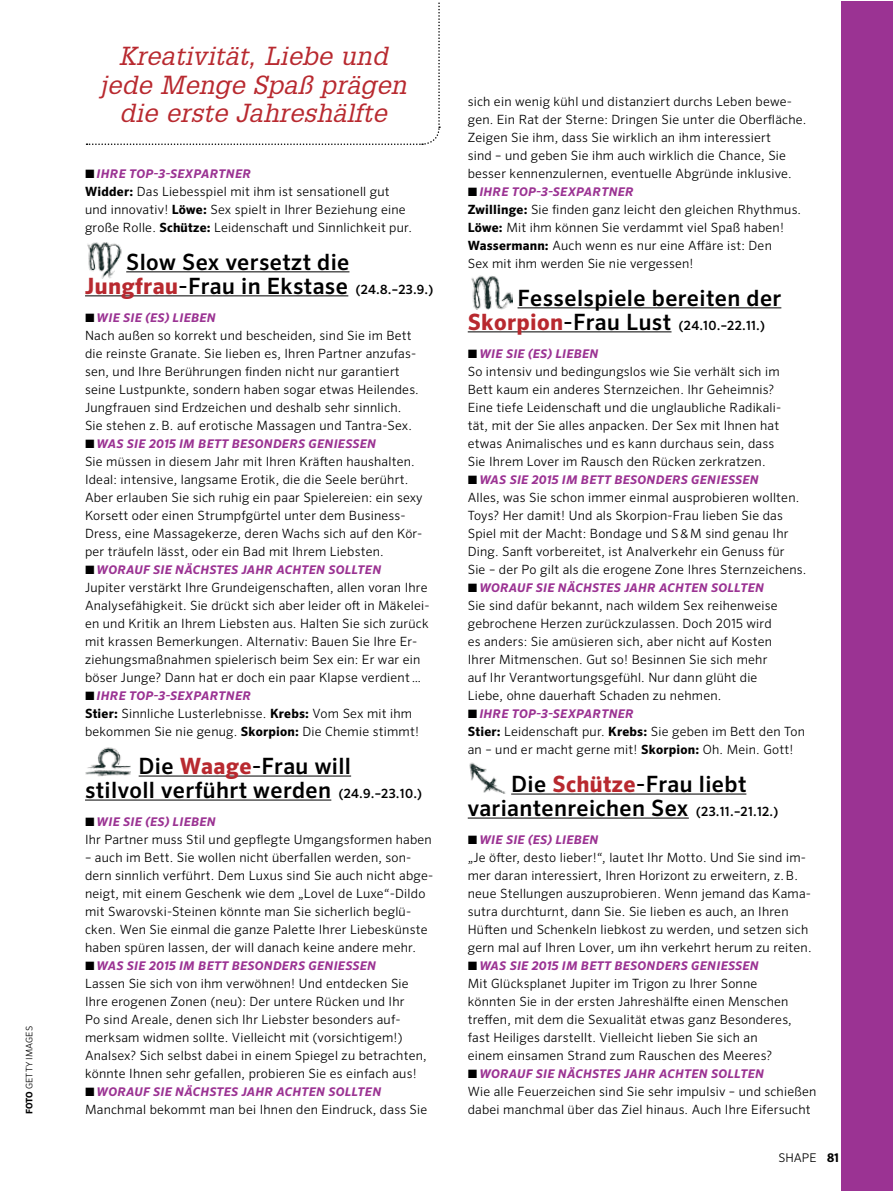
<style>
.page{position:relative;width:893px;height:1191px;background:#fff}
.page>*{position:absolute;margin:0;border:0;box-sizing:border-box;transform-origin:0 0}
.t1{font:italic 25.5px/28.5px "Glypha LT Pro";letter-spacing:.01em;color:#b8292f;text-align:center}
.t2{font:500 22.5px/24px "Sero Pro";letter-spacing:.015em;color:#000}
.t3{font:300 12.75px/18px "Sero Pro";letter-spacing:.015em;color:#000}
.t4{font:500 12.75px "Sero Pro";letter-spacing:.015em;color:#000}
.t5{font:italic 700 12px "Sero Pro";letter-spacing:.025em;color:#9b3393}
.t6{font:300 12px "Sero Pro";color:#000}
.t7{font:300 9px "Sero Pro";letter-spacing:.01em;color:#000}
.s1{font-weight:700}
.s2{color:#000}
.s3{font-weight:700;color:#b8292f}
.s4{font-size:12.75px}
.s5{font-weight:700;font-size:22.5px;color:#b8292f}
.s6{font-size:22.5px}
</style>
<div class="page">
<hr style="left:126px;top:271px;width:223px;height:1px;background:#000">
<hr style="left:85px;top:295px;width:263px;height:1px;background:#000">
<hr style="left:139px;top:775px;width:212px;height:1px;background:#000">
<hr style="left:85px;top:799px;width:246px;height:1px;background:#000">
<img style="left:87px;top:242px;width:35px;height:37px">
<img style="left:85px;top:747px;width:46px;height:30px">
<div style="left:842px;top:1px;width:50px;height:1190px;background:#9b3393"></div>
<hr style="left:518px;top:307px;width:263px;height:1px;background:#000">
<hr style="left:468px;top:331px;width:203px;height:1px;background:#000">
<hr style="left:511px;top:793px;width:235px;height:1px;background:#000">
<hr style="left:468px;top:817px;width:221px;height:1px;background:#000">
<img style="left:471px;top:275px;width:41px;height:35px">
<img style="left:469px;top:762px;width:37px;height:32px">
<svg style="left:87px;top:2px;width:354px;height:143px"></svg>
<p class="t7" style="left:24px;top:1114px;width:90px;rotate:-90deg"><span class="s1">FOTO</span> GETTY IMAGES</p>
<h1 class="t1" style="left:100px;top:41px;width:308px">Kreativität, Liebe und jede Menge Spaß prägen die erste Jahreshälfte</h1>
<p class="t5" style="left:85px;top:166px;width:167px"><span class="s2">■</span> IHRE TOP-3-SEXPARTNER</p>
<p class="t3" style="left:85px;top:182px;width:328px"><span class="s1">Widder:</span> Das Liebesspiel mit ihm ist sensationell gut und innovativ! <span class="s1">Löwe:</span> Sex spielt in Ihrer Beziehung eine große Rolle. <span class="s1">Schütze:</span> Leidenschaft und Sinnlichkeit pur.</p>
<h2 class="t2" style="left:85px;top:250px;width:350px;text-indent:41px">Slow Sex versetzt die<br><span class="s3">Jungfrau</span>-Frau in Ekstase <span class="s4">(24.8.–23.9.)</span></h2>
<p class="t5" style="left:85px;top:310px;width:132px"><span class="s2">■</span> WIE SIE (ES) LIEBEN</p>
<p class="t3" style="left:85px;top:326px;width:335px">Nach außen so korrekt und bescheiden, sind Sie im Bett die reinste Granate. Sie lieben es, Ihren Partner anzufas&shy;sen, und Ihre Berührungen finden nicht nur garantiert seine Lustpunkte, sondern haben sogar etwas Heilendes.<br>Jungfrauen sind Erdzeichen und deshalb sehr sinnlich.<br>Sie stehen z.B. auf erotische Massagen und Tantra-Sex.</p>
<p class="t5" style="left:85px;top:436px;width:292px"><span class="s2">■</span> WAS SIE 2015 IM BETT BESONDERS GENIESSEN</p>
<p class="t3" style="left:85px;top:452px;width:339px">Sie müssen in diesem Jahr mit Ihren Kräften haushalten.<br>Ideal: intensive, langsame Erotik, die die Seele berührt.<br>Aber erlauben Sie sich ruhig ein paar Spielereien: ein sexy Korsett oder einen Strumpfgürtel unter dem Business-Dress, eine Massagekerze, deren Wachs sich auf den Kör&shy;per träufeln lässt, oder ein Bad mit Ihrem Liebsten.</p>
<p class="t5" style="left:85px;top:562px;width:298px"><span class="s2">■</span> WORAUF SIE NÄCHSTES JAHR ACHTEN SOLLTEN</p>
<p class="t3" style="left:85px;top:578px;width:346px">Jupiter verstärkt Ihre Grundeigenschaften, allen voran Ihre Analysefähigkeit. Sie drückt sich aber leider oft in Mäkelei&shy;en und Kritik an Ihrem Liebsten aus. Halten Sie sich zurück mit krassen Bemerkungen. Alternativ: Bauen Sie Ihre Er&shy;ziehungsmaßnahmen spielerisch beim Sex ein: Er war ein böser Junge? Dann hat er doch ein paar Klapse verdient …</p>
<p class="t5" style="left:85px;top:688px;width:167px"><span class="s2">■</span> IHRE TOP-3-SEXPARTNER</p>
<p class="t3" style="left:85px;top:704px;width:335px"><span class="s1">Stier:</span> Sinnliche Lusterlebnisse. <span class="s1">Krebs:</span> Vom Sex mit ihm bekommen Sie nie genug. <span class="s1">Skorpion:</span> Die Chemie stimmt!</p>
<h2 class="t2" style="left:85px;top:754px;width:338px;text-indent:54px">Die <span class="s3">Waage</span>-Frau will stilvoll verführt werden <span class="s4">(24.9.–23.10.)</span></h2>
<p class="t5" style="left:85px;top:814px;width:132px"><span class="s2">■</span> WIE SIE (ES) LIEBEN</p>
<p class="t3" style="left:85px;top:830px;width:348px">Ihr Partner muss Stil und gepflegte Umgangsformen haben</p>
<p class="t3" style="left:85px;top:848px;width:350px">– auch im Bett. Sie wollen nicht überfallen werden, son&shy;dern sinnlich verführt. Dem Luxus sind Sie auch nicht abge&shy;neigt, mit einem Geschenk wie dem „Lovel de Luxe“-Dildo mit Swarovski-Steinen könnte man Sie sicherlich beglü&shy;cken. Wen Sie einmal die ganze Palette Ihrer Liebeskünste haben spüren lassen, der will danach keine andere mehr.</p>
<p class="t5" style="left:85px;top:958px;width:292px"><span class="s2">■</span> WAS SIE 2015 IM BETT BESONDERS GENIESSEN</p>
<p class="t3" style="left:85px;top:974px;width:343px">Lassen Sie sich von ihm verwöhnen! Und entdecken Sie Ihre erogenen Zonen (neu): Der untere Rücken und Ihr<br>Po sind Areale, denen sich Ihr Liebster besonders auf&shy;merksam widmen sollte. Vielleicht mit (vorsichtigem!)<br>Analsex? Sich selbst dabei in einem Spiegel zu betrachten, könnte Ihnen sehr gefallen, probieren Sie es einfach aus!</p>
<p class="t5" style="left:85px;top:1084px;width:298px"><span class="s2">■</span> WORAUF SIE NÄCHSTES JAHR ACHTEN SOLLTEN</p>
<p class="t3" style="left:85px;top:1100px;width:344px">Manchmal bekommt man bei Ihnen den Eindruck, dass Sie</p>
<p class="t3" style="left:468px;top:92px;width:340px">sich ein wenig kühl und distanziert durchs Leben bewe&shy;gen. Ein Rat der Sterne: Dringen Sie unter die Oberfläche.<br>Zeigen Sie ihm, dass Sie wirklich an ihm interessiert<br>sind – und geben Sie ihm auch wirklich die Chance, Sie besser kennenzulernen, eventuelle Abgründe inklusive.</p>
<p class="t5" style="left:468px;top:184px;width:167px"><span class="s2">■</span> IHRE TOP-3-SEXPARTNER</p>
<p class="t3" style="left:468px;top:200px;width:335px"><span class="s1">Zwillinge:</span> Sie finden ganz leicht den gleichen Rhythmus.<br><span class="s1">Löwe:</span> Mit ihm können Sie verdammt viel Spaß haben!<br><span class="s1">Wassermann:</span> Auch wenn es nur eine Affäre ist: Den<br>Sex mit ihm werden Sie nie vergessen!</p>
<h2 class="t2" style="left:518px;top:286px;width:265px">Fesselspiele bereiten der</h2>
<p class="t4" style="left:468px;top:317px;width:299px"><span class="s5">Skorpion</span><span class="s6">-Frau Lust</span> (24.10.–22.11.)</p>
<p class="t5" style="left:468px;top:346px;width:132px"><span class="s2">■</span> WIE SIE (ES) LIEBEN</p>
<p class="t3" style="left:468px;top:362px;width:315px">So intensiv und bedingungslos wie Sie verhält sich im Bett kaum ein anderes Sternzeichen. Ihr Geheimnis?<br>Eine tiefe Leidenschaft und die unglaubliche Radikali&shy;tät, mit der Sie alles anpacken. Der Sex mit Ihnen hat etwas Animalisches und es kann durchaus sein, dass Sie Ihrem Lover im Rausch den Rücken zerkratzen.</p>
<p class="t5" style="left:468px;top:472px;width:292px"><span class="s2">■</span> WAS SIE 2015 IM BETT BESONDERS GENIESSEN</p>
<p class="t3" style="left:468px;top:488px;width:340px">Alles, was Sie schon immer einmal ausprobieren wollten.<br>Toys? Her damit! Und als Skorpion-Frau lieben Sie das Spiel mit der Macht: Bondage und S &amp; M sind genau Ihr Ding. Sanft vorbereitet, ist Analverkehr ein Genuss für<br>Sie – der Po gilt als die erogene Zone Ihres Sternzeichens.</p>
<p class="t5" style="left:468px;top:580px;width:298px"><span class="s2">■</span> WORAUF SIE NÄCHSTES JAHR ACHTEN SOLLTEN</p>
<p class="t3" style="left:468px;top:596px;width:311px">Sie sind dafür bekannt, nach wildem Sex reihenweise gebrochene Herzen zurückzulassen. Doch 2015 wird es anders: Sie amüsieren sich, aber nicht auf Kosten Ihrer Mitmenschen. Gut so! Besinnen Sie sich mehr auf Ihr Verantwortungsgefühl. Nur dann glüht die Liebe, ohne dauerhaft Schaden zu nehmen.</p>
<p class="t5" style="left:468px;top:706px;width:167px"><span class="s2">■</span> IHRE TOP-3-SEXPARTNER</p>
<p class="t3" style="left:468px;top:722px;width:339px"><span class="s1">Stier:</span> Leidenschaft pur. <span class="s1">Krebs:</span> Sie geben im Bett den Ton an – und er macht gerne mit! <span class="s1">Skorpion:</span> Oh. Mein. Gott!</p>
<h2 class="t2" style="left:468px;top:772px;width:312px;text-align:center">Die <span class="s3">Schütze</span>-Frau liebt variantenreichen Sex <span class="s4">(23.11.–21.12.)</span></h2>
<p class="t5" style="left:468px;top:832px;width:132px"><span class="s2">■</span> WIE SIE (ES) LIEBEN</p>
<p class="t3" style="left:468px;top:848px;width:345px">„Je öfter, desto lieber!“, lautet Ihr Motto. Und Sie sind im&shy;mer daran interessiert, Ihren Horizont zu erweitern, z.B. neue Stellungen auszuprobieren. Wenn jemand das Kama&shy;sutra durchturnt, dann Sie. Sie lieben es auch, an Ihren Hüften und Schenkeln liebkost zu werden, und setzen sich gern mal auf Ihren Lover, um ihn verkehrt herum zu reiten.</p>
<p class="t5" style="left:468px;top:958px;width:292px"><span class="s2">■</span> WAS SIE 2015 IM BETT BESONDERS GENIESSEN</p>
<p class="t3" style="left:468px;top:974px;width:326px">Mit Glücksplanet Jupiter im Trigon zu Ihrer Sonne könnten Sie in der ersten Jahreshälfte einen Menschen treffen, mit dem die Sexualität etwas ganz Besonderes, fast Heiliges darstellt. Vielleicht lieben Sie sich an einem einsamen Strand zum Rauschen des Meeres?</p>
<p class="t5" style="left:468px;top:1066px;width:298px"><span class="s2">■</span> WORAUF SIE NÄCHSTES JAHR ACHTEN SOLLTEN</p>
<p class="t3" style="left:468px;top:1082px;width:350px">Wie alle Feuerzeichen sind Sie sehr impulsiv – und schießen dabei manchmal über das Ziel hinaus. Auch Ihre Eifersucht</p>
<p class="t6" style="left:778px;top:1150px;width:62px">SHAPE <span class="s1">81</span></p>
</div>
